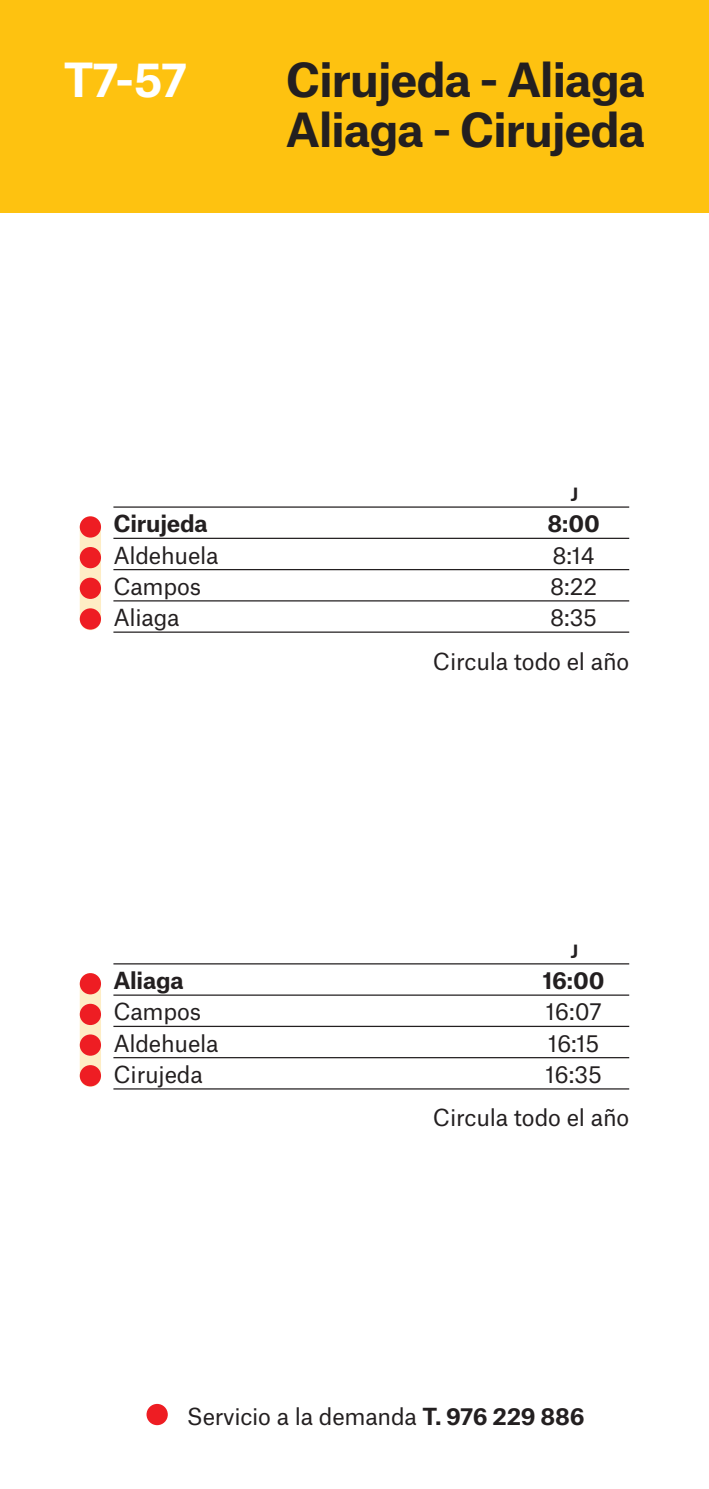
<style>
.page{position:relative;width:709px;height:1489px;background:#fff}
.page>*{position:absolute;margin:0;border:0;box-sizing:border-box;transform-origin:0 0}
.t1{font:700 45px/50px "Atlas Grotesk";letter-spacing:-.02em;color:#231f20}
.t2{font:700 45px "Atlas Grotesk";color:#fff}
.t3{font:22.5px/43.2px "Atlas Grotesk";letter-spacing:-.01em;color:#231f20}
.t4{font:700 22.5px "Atlas Grotesk";letter-spacing:-.01em;color:#231f20}
.t5{font:700 17.5px "Atlas Grotesk";color:#231f20}
.s1{font-weight:700}
</style>
<div class="page">
<div style="left:0;top:0;width:709px;height:213px;background:#fec210"></div>
<hr style="left:113px;top:506px;width:516px;height:1px;background:#231f20">
<hr style="left:113px;top:537px;width:516px;height:2px;background:#231f20">
<hr style="left:113px;top:569px;width:516px;height:1px;background:#231f20">
<hr style="left:113px;top:600px;width:516px;height:1px;background:#231f20">
<hr style="left:113px;top:631px;width:516px;height:1px;background:#231f20">
<div style="left:80px;top:516px;width:21px;height:114px;background:#feedc5;border-radius:11px"></div>
<div style="left:80px;top:608px;width:21px;height:21px;background:#ee1d23;border-radius:50%"></div>
<div style="left:80px;top:577px;width:21px;height:22px;background:#ee1d23;border-radius:50%"></div>
<div style="left:80px;top:547px;width:21px;height:21px;background:#ee1d23;border-radius:50%"></div>
<div style="left:80px;top:516px;width:21px;height:21px;background:#ee1d23;border-radius:50%"></div>
<hr style="left:113px;top:963px;width:516px;height:1px;background:#231f20">
<hr style="left:113px;top:994px;width:516px;height:1px;background:#231f20">
<hr style="left:113px;top:1025px;width:516px;height:1px;background:#231f20">
<hr style="left:113px;top:1056px;width:516px;height:2px;background:#231f20">
<hr style="left:113px;top:1088px;width:516px;height:1px;background:#231f20">
<div style="left:80px;top:973px;width:21px;height:113px;background:#feedc5;border-radius:11px"></div>
<div style="left:80px;top:1065px;width:21px;height:21px;background:#ee1d23;border-radius:50%"></div>
<div style="left:80px;top:1034px;width:21px;height:21px;background:#ee1d23;border-radius:50%"></div>
<div style="left:80px;top:1003px;width:21px;height:22px;background:#ee1d23;border-radius:50%"></div>
<div style="left:80px;top:973px;width:21px;height:21px;background:#ee1d23;border-radius:50%"></div>
<div style="left:146px;top:1403px;width:22px;height:21px;background:#ee1d23;border-radius:50%"></div>
<h1 class="t2" style="left:64px;top:43px;width:125px">T7-57</h1>
<h1 class="t1" style="left:286px;top:50px;width:361px">Cirujeda - Aliaga<br>Aliaga - Cirujeda</h1>
<p class="t5" style="left:570px;top:480px;width:9px">J</p>
<p class="t4" style="left:113px;top:505px;width:96px">Cirujeda</p>
<p class="t4" style="left:547px;top:505px;width:54px">8:00</p>
<p class="t3" style="left:113px;top:531px;width:107px">Aldehuela</p>
<p class="t3" style="left:552px;top:531px;width:44px">8:14</p>
<p class="t3" style="left:113px;top:562px;width:89px">Campos</p>
<p class="t3" style="left:550px;top:562px;width:49px">8:22</p>
<p class="t3" style="left:113px;top:593px;width:68px">Aliaga</p>
<p class="t3" style="left:433px;top:593px;width:198px;text-indent:117px">8:35<br>Circula todo el año</p>
<p class="t5" style="left:570px;top:936px;width:9px">J</p>
<p class="t4" style="left:113px;top:962px;width:72px">Aliaga</p>
<p class="t4" style="left:542px;top:962px;width:63px">16:00</p>
<p class="t3" style="left:113px;top:987px;width:89px">Campos</p>
<p class="t3" style="left:545px;top:987px;width:58px">16:07</p>
<p class="t3" style="left:113px;top:1019px;width:107px">Aldehuela</p>
<p class="t3" style="left:547px;top:1019px;width:53px">16:15</p>
<p class="t3" style="left:113px;top:1050px;width:91px">Cirujeda</p>
<p class="t3" style="left:433px;top:1050px;width:198px;text-indent:112px">16:35<br>Circula todo el año</p>
<p class="t3" style="left:187px;top:1392px;width:399px">Servicio a la demanda <span class="s1">T. 976 229 886</span></p>
</div>
